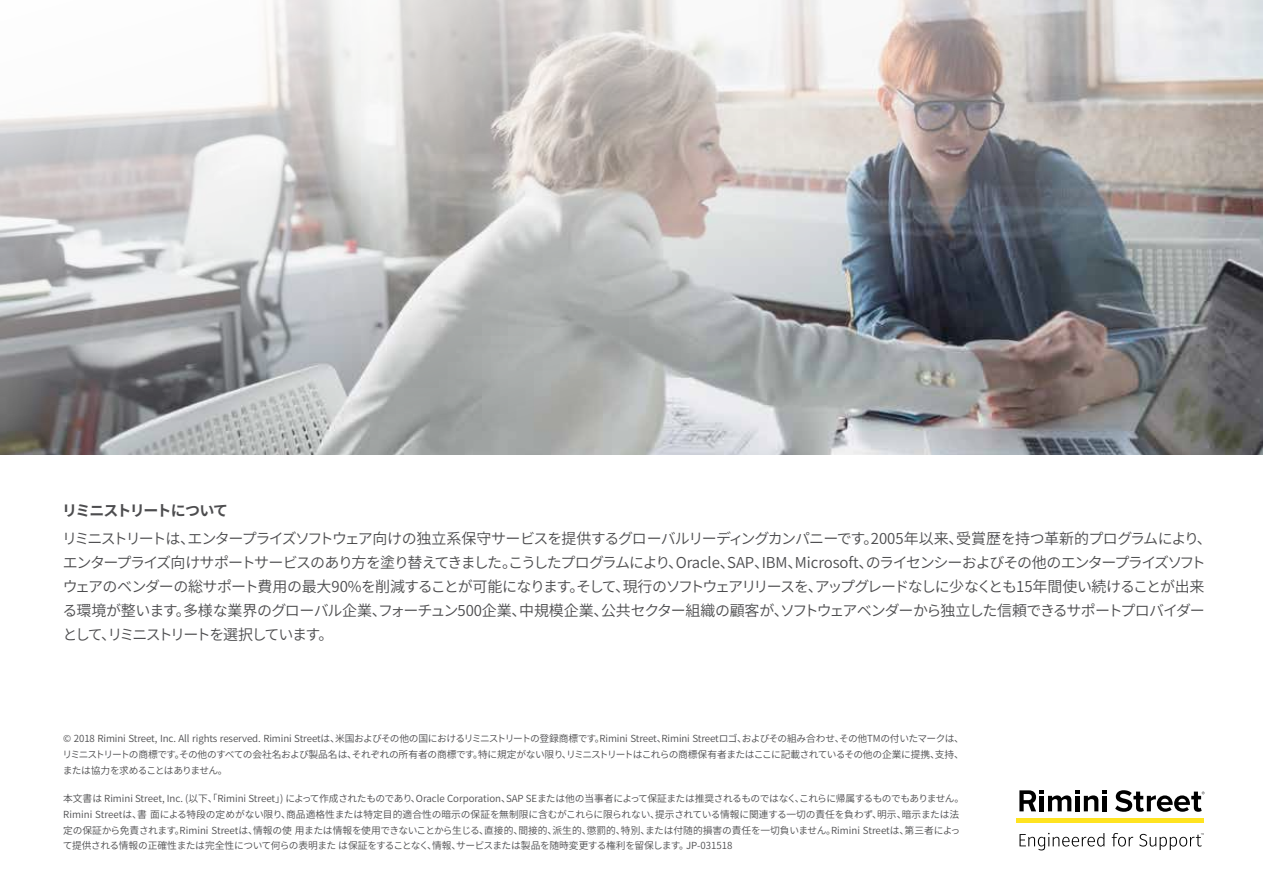
<style>
.page{position:relative;width:1263px;height:893px;background:#fff}
.page>*{position:absolute;margin:0;border:0;box-sizing:border-box;transform-origin:0 0}
.t1{font:15px/24px "Source Han Sans JP";letter-spacing:-.075em;color:#4d4d4f}
.t2{font:700 15px "Source Han Sans JP";letter-spacing:-.085em;color:#4d4d4f}
.t3{font:9.75px/15.8px "Source Han Sans JP";letter-spacing:-.015em;color:#4d4d4f;text-align:justify}
</style>
<div class="page">
<img style="left:0;top:0;width:1262px;height:455px">
<svg style="left:1019px;top:790px;width:87px;height:21px"></svg>
<hr style="left:1102px;top:796px;width:4px;height:15px;background:#000">
<svg style="left:1115px;top:790px;width:89px;height:22px"></svg>
<hr style="left:1016px;top:818px;width:188px;height:4px;background:#ffe320">
<svg style="left:1019px;top:833px;width:85px;height:17px"></svg>
<svg style="left:1112px;top:833px;width:21px;height:13px"></svg>
<svg style="left:1139px;top:833px;width:65px;height:17px"></svg>
<img style="left:1262px;top:0;width:1px;height:455px">
<h1 class="t2" style="left:62px;top:502px;width:167px">リミニストリートについて</h1>
<p class="t1" style="left:62px;top:527px;width:1151px">リミニストリートは、エンタープライズソフトウェア向けの独立系保守サービスを提供するグローバルリーディングカンパニーです。2005年以来、受賞歴を持つ革新的プログラムにより、エンタープライズ向けサポートサービスのあり方を塗り替えてきました。こうしたプログラムにより、Oracle、SAP、IBM、Microsoft、のライセンシーおよびその他のエンタープライズソフトウェアのベンダーの総サポート費用の最大90%を削減することが可能になります。そして、現行のソフトウェアリリースを、アップグレードなしに少なくとも15年間使い続けることが出来る環境が整います。多様な業界のグローバル企業、フォーチュン500企業、中規模企業、公共セクター組織の顧客が、ソフトウェアベンダーから独立した信頼できるサポートプロバイダーとして、リミニストリートを選択しています。</p>
<p class="t3" style="left:62px;top:731px;width:903px">© 2018 Rimini Street, Inc. All rights reserved. Rimini Streetは、米国およびその他の国におけるリミニストリートの登録商標です。Rimini Street、Rimini Streetロゴ、およびその組み合わせ、その他TMの付いたマークは、リミニストリートの商標です。その他のすべての会社名および製品名は、それぞれの所有者の商標です。特に規定がない限り、リミニストリートはこれらの商標保有者またはここに記載されているその他の企業に提携、支持、または協力を求めることはありません。</p>
<p class="t3" style="left:63px;top:791px;width:903px;text-align:left">本文書は Rimini Street, Inc. (以下、「Rimini Street」) によって作成されたものであり、Oracle Corporation、SAP SEまたは他の当事者によって保証または推奨されるものではなく、これらに帰属するものでもありません。Rimini Streetは、書 面による特段の定めがない限り、商品適格性または特定目的適合性の暗示の保証を無制限に含むがこれらに限られない、提示されている情報に関連する一切の責任を負わず、明示、暗示または法定の保証から免責されます。Rimini Streetは、情報の使 用または情報を使用できないことから生じる、直接的、間接的、派生的、懲罰的、特別、または付随的損害の責任を一切負いません。Rimini Streetは、第三者によって提供される情報の正確性または完全性について何らの表明また は保証をすることなく、情報、サービスまたは製品を随時変更する権利を留保します。JP-031518</p>
</div>
